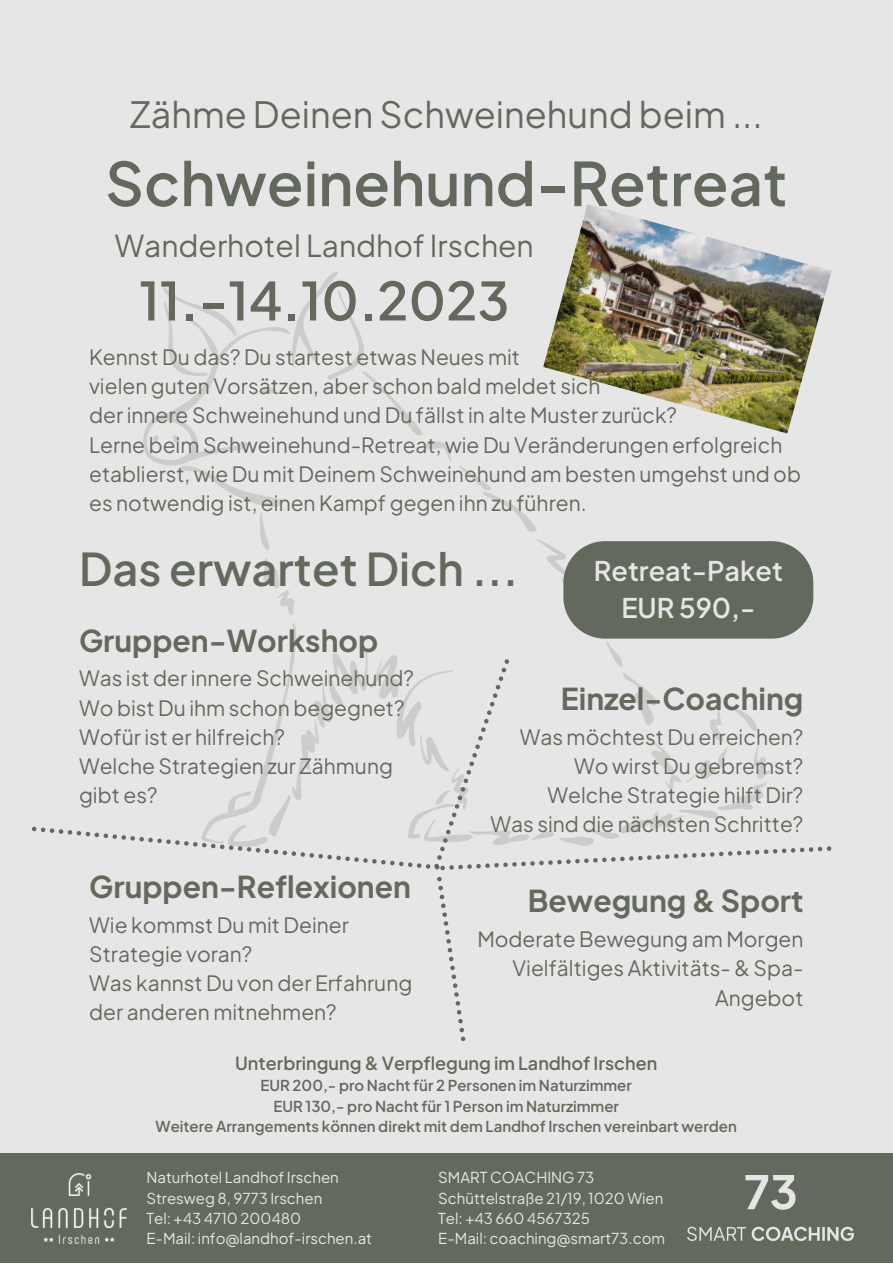
<style>
.page{position:relative;width:893px;height:1264px;background:#fff}
.page>*{position:absolute;margin:0;border:0;box-sizing:border-box;transform-origin:0 0}
.t1{font:600 60px "Plus Jakarta Sans";color:#64695d}
.t2{font:600 52.5px "Plus Jakarta Sans";color:#64695d}
.t3{font:600 45px "Plus Jakarta Sans";color:#64695d}
.t4{font:36px "Plus Jakarta Sans";color:#64695d}
.t5{font:700 30px "Plus Jakarta Sans";color:#64695d}
.t6{font:30px "Plus Jakarta Sans";color:#64695d}
.t7{font:600 27px "Plus Jakarta Sans";color:#e6e6e6}
.t8{font:21px/29.2px "Plus Jakarta Sans";color:#64695d}
.t9{font:600 18px "Plus Jakarta Sans";color:#64695d}
.t10{font:15px "Plus Jakarta Sans";color:#e6e6e6}
.t11{font:600 15px "Plus Jakarta Sans";color:#64695d}
</style>
<div class="page">
<div style="left:0;top:0;width:892px;height:1262px;background:#e6e6e6"></div>
<img style="left:143px;top:271px;width:689px;height:600px">
<div style="left:0;top:1153px;width:892px;height:109px;background:#64695d"></div>
<img style="left:687px;top:1175px;width:166px;height:65px">
<img style="left:32px;top:1173px;width:94px;height:69px">
<img style="left:543px;top:204px;width:288px;height:229px">
<svg style="left:437px;top:876px;width:28px;height:165px"></svg>
<svg style="left:32px;top:658px;width:799px;height:212px"></svg>
<svg style="left:563px;top:541px;width:250px;height:97px;background:#6c7065"></svg>
<p class="t4" style="left:130px;top:90px;width:634px">Zähme Deinen Schweinehund beim ...</p>
<p class="t1" style="left:105px;top:144px;width:683px">Schweinehund-Retreat</p>
<p class="t6" style="left:115px;top:226px;width:420px">Wanderhotel Landhof Irschen</p>
<p class="t2" style="left:139px;top:266px;width:372px">11.-14.10.2023</p>
<p class="t8" style="left:89px;top:341px;width:432px">Kennst Du das? Du startest etwas Neues mit</p>
<p class="t8" style="left:89px;top:371px;width:513px">vielen guten Vorsätzen, aber schon bald meldet sich</p>
<p class="t8" style="left:89px;top:400px;width:589px">der innere Schweinehund und Du fällst in alte Muster zurück?</p>
<p class="t8" style="left:89px;top:429px;width:713px">Lerne beim Schweinehund-Retreat, wie Du Veränderungen erfolgreich etablierst, wie Du mit Deinem Schweinehund am besten umgehst und ob es notwendig ist, einen Kampf gegen ihn zu führen.</p>
<p class="t3" style="left:79px;top:539px;width:441px">Das erwartet Dich ...</p>
<p class="t7" style="left:593px;top:553px;width:190px">Retreat-Paket</p>
<p class="t7" style="left:621px;top:590px;width:136px">EUR 590,-</p>
<p class="t5" style="left:79px;top:620px;width:300px">Gruppen-Workshop</p>
<p class="t8" style="left:79px;top:663px;width:336px">Was ist der innere Schweinehund?</p>
<p class="t8" style="left:79px;top:692px;width:327px">Wo bist Du ihm schon begegnet?</p>
<p class="t8" style="left:79px;top:721px;width:207px">Wofür ist er hilfreich?</p>
<p class="t8" style="left:79px;top:751px;width:315px">Welche Strategien zur Zähmung gibt es?</p>
<p class="t5" style="left:89px;top:866px;width:323px">Gruppen-Reflexionen</p>
<p class="t8" style="left:89px;top:909px;width:261px">Wie kommst Du mit Deiner<br>Strategie voran?</p>
<p class="t8" style="left:89px;top:967px;width:324px">Was kannst Du von der Erfahrung der anderen mitnehmen?</p>
<p class="t5" style="left:561px;top:678px;width:244px">Einzel-Coaching</p>
<p class="t8" style="left:519px;top:721px;width:285px">Was möchtest Du erreichen?</p>
<p class="t8" style="left:574px;top:750px;width:231px">Wo wirst Du gebremst?</p>
<p class="t8" style="left:547px;top:780px;width:257px">Welche Strategie hilft Dir?</p>
<p class="t8" style="left:490px;top:809px;width:314px">Was sind die nächsten Schritte?</p>
<p class="t5" style="left:528px;top:881px;width:277px">Bewegung &amp; Sport</p>
<p class="t8" style="left:477px;top:923px;width:327px">Moderate Bewegung am Morgen</p>
<p class="t8" style="left:512px;top:953px;width:292px;text-align:right">Vielfältiges Aktivitäts- &amp; Spa-<br>Angebot</p>
<p class="t9" style="left:235px;top:1051px;width:423px">Unterbringung &amp; Verpflegung im Landhof Irschen</p>
<p class="t11" style="left:260px;top:1075px;width:373px">EUR 200,- pro Nacht für 2 Personen im Naturzimmer</p>
<p class="t11" style="left:273px;top:1096px;width:347px">EUR 130,- pro Nacht für 1 Person im Naturzimmer</p>
<p class="t11" style="left:155px;top:1116px;width:582px">Weitere Arrangements können direkt mit dem Landhof Irschen vereinbart werden</p>
<p class="t10" style="left:146px;top:1167px;width:194px">Naturhotel Landhof Irschen</p>
<p class="t10" style="left:146px;top:1187px;width:177px">Stresweg 8, 9773 Irschen</p>
<p class="t10" style="left:146px;top:1208px;width:156px">Tel: +43 4710 200480</p>
<p class="t10" style="left:146px;top:1228px;width:227px">E-Mail: info@landhof-irschen.at</p>
<p class="t10" style="left:438px;top:1167px;width:158px">SMART COACHING 73</p>
<p class="t10" style="left:438px;top:1187px;width:227px">Schüttelstraße 21/19, 1020 Wien</p>
<p class="t10" style="left:438px;top:1208px;width:153px">Tel: +43 660 4567325</p>
<p class="t10" style="left:438px;top:1228px;width:228px">E-Mail: coaching@smart73.com</p>
</div>
